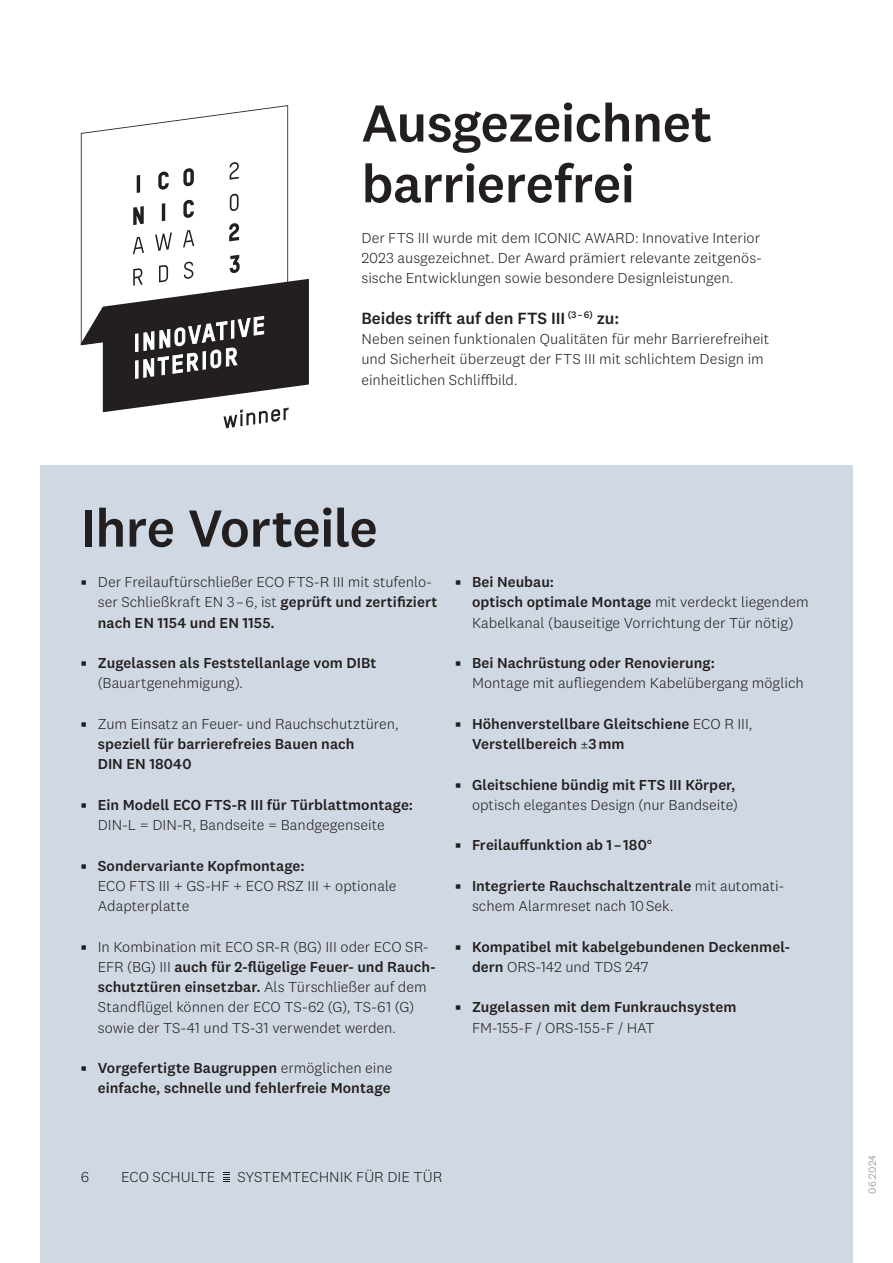
<style>
.page{position:relative;width:893px;height:1263px;background:#fff}
.page>*{position:absolute;margin:0;border:0;box-sizing:border-box;transform-origin:0 0}
.t1{font:300 81.3px "National 2";color:#231f20;scale:.22 1}
.t2{font:500 54px/60.8px "National 2";letter-spacing:-.015em;color:#231f20}
.t3{font:500 16.8px "National 2";letter-spacing:-.005em;color:#231f20}
.t4{font:300 15px/20.2px "National 2";color:#231f20}
.t5{font:500 15px/20.2px "National 2";letter-spacing:.005em;color:#231f20}
.t6{font:300 10.5px "National 2";letter-spacing:.02em;color:#808285}
.s1{font-weight:500}
.s2{font-weight:300}
.s3{font-family:"National";font-weight:400}
</style>
<div class="page">
<div style="left:40px;top:466px;width:813px;height:797px;background:#d0d9e3"></div>
<svg style="left:81px;top:105px;width:207px;height:57px"></svg>
<svg style="left:81px;top:162px;width:228px;height:266px"></svg>
<svg style="left:223px;top:1172px;width:7px;height:10px"></svg>
<h2 class="t2" style="left:361px;top:92px;width:352px">Ausgezeichnet barrierefrei</h2>
<p class="t4" style="left:361px;top:227px;width:402px;text-align:justify">Der FTS III wurde mit dem ICONIC AWARD: Innovative Interior 2023 ausgezeichnet. Der Award prämiert relevante zeitgenös&shy;sische Entwicklungen sowie besondere Designleistungen.</p>
<p class="t3" style="left:361px;top:308px;width:259px">Beides trifft auf den FTS III <sup>(3–6)</sup> zu:</p>
<p class="t4" style="left:361px;top:329px;width:409px">Neben seinen funktionalen Qualitäten für mehr Barrierefreiheit und Sicherheit überzeugt der FTS III mit schlichtem Design im einheitlichen Schliffbild.</p>
<h2 class="t2" style="left:81px;top:497px;width:298px">Ihre Vorteile</h2>
<h1 class="t1" style="left:81px;top:530px;width:30px">-</h1>
<p class="t4" style="left:98px;top:572px;width:341px">Der Freilauftürschließer ECO FTS-R III mit stufenlo&shy;ser Schließkraft EN 3–6, ist <span class="s1">geprüft und zertifiziert nach EN 1154 und EN 1155.</span></p>
<h1 class="t1" style="left:81px;top:611px;width:30px">-</h1>
<p class="t5" style="left:98px;top:653px;width:280px">Zugelassen als Feststellanlage vom DIBt</p>
<p class="t4" style="left:98px;top:673px;width:147px">(Bauartgenehmigung).</p>
<h1 class="t1" style="left:81px;top:671px;width:30px">-</h1>
<p class="t4" style="left:98px;top:713px;width:302px">Zum Einsatz an Feuer- und Rauchschutztüren,</p>
<p class="t5" style="left:98px;top:734px;width:258px">speziell für barrierefreies Bauen nach<br>DIN EN 18040</p>
<h1 class="t1" style="left:81px;top:752px;width:30px">-</h1>
<p class="t5" style="left:98px;top:794px;width:317px">Ein Modell ECO FTS-R III für Türblattmontage:</p>
<p class="t4" style="left:98px;top:815px;width:288px">DIN-L = DIN-R, Bandseite = Bandgegenseite</p>
<h1 class="t1" style="left:81px;top:813px;width:30px">-</h1>
<p class="t5" style="left:98px;top:855px;width:208px">Sondervariante Kopfmontage:</p>
<p class="t4" style="left:98px;top:875px;width:300px">ECO FTS III + GS-HF + ECO RSZ III + optionale<br>Adapterplatte</p>
<h1 class="t1" style="left:81px;top:894px;width:30px">-</h1>
<p class="t4" style="left:98px;top:936px;width:339px">In Kombination mit ECO SR-R (BG) III oder ECO SR-EFR (BG) III <span class="s1">auch für 2-flügelige Feuer- und Rauch&shy;schutztüren einsetzbar.</span> Als Türschließer auf dem Standflügel können der ECO TS-62 (G), TS-61 (G) sowie der TS-41 und TS-31 verwendet werden.</p>
<h1 class="t1" style="left:81px;top:1016px;width:30px">-</h1>
<p class="t5" style="left:98px;top:1058px;width:296px">Vorgefertigte Baugruppen <span class="s2">ermöglichen eine </span>einfache, schnelle und fehlerfreie Montage</p>
<h1 class="t1" style="left:455px;top:530px;width:30px">-</h1>
<p class="t4" style="left:472px;top:572px;width:338px"><span class="s1">Bei Neubau:<br>optisch optimale Montage</span> mit verdeckt liegendem<br>Kabelkanal (bauseitige Vorrichtung der Tür nötig)</p>
<h1 class="t1" style="left:455px;top:611px;width:30px">-</h1>
<p class="t5" style="left:472px;top:653px;width:244px">Bei Nachrüstung oder Renovierung:</p>
<p class="t4" style="left:472px;top:673px;width:333px">Montage mit aufliegendem Kabelübergang möglich</p>
<h1 class="t1" style="left:455px;top:671px;width:30px">-</h1>
<p class="t5" style="left:472px;top:713px;width:282px">Höhenverstellbare Gleitschiene <span class="s2">ECO R III,<br></span>Verstellbereich <span class="s3">±</span>3mm</p>
<h1 class="t1" style="left:455px;top:732px;width:30px">-</h1>
<p class="t5" style="left:472px;top:774px;width:265px">Gleitschiene bündig mit FTS III Körper,</p>
<p class="t4" style="left:472px;top:794px;width:267px">optisch elegantes Design (nur Bandseite)</p>
<h1 class="t1" style="left:455px;top:793px;width:30px">-</h1>
<p class="t5" style="left:472px;top:835px;width:182px">Freilauffunktion ab 1 – 180°</p>
<h1 class="t1" style="left:455px;top:833px;width:30px">-</h1>
<p class="t4" style="left:472px;top:875px;width:314px"><span class="s1">Integrierte Rauchschaltzentrale</span> mit automati&shy;schem Alarmreset nach 10Sek.</p>
<h1 class="t1" style="left:455px;top:894px;width:30px">-</h1>
<p class="t5" style="left:472px;top:936px;width:319px">Kompatibel mit kabelgebundenen Deckenmel&shy;dern <span class="s2">ORS-142 und TDS 247</span></p>
<h1 class="t1" style="left:455px;top:955px;width:30px">-</h1>
<p class="t5" style="left:472px;top:997px;width:266px">Zugelassen mit dem Funkrauchsystem</p>
<p class="t4" style="left:472px;top:1017px;width:184px">FM-155-F / ORS-155-F / HAT</p>
<p class="t4" style="left:81px;top:1167px;width:10px">6</p>
<p class="t4" style="left:121px;top:1167px;width:96px">ECO SCHULTE</p>
<p class="t4" style="left:237px;top:1167px;width:207px">SYSTEMTECHNIK FÜR DIE TÜR</p>
<p class="t6" style="left:866px;top:1194px;width:40px;rotate:-90deg">06.2024</p>
</div>
